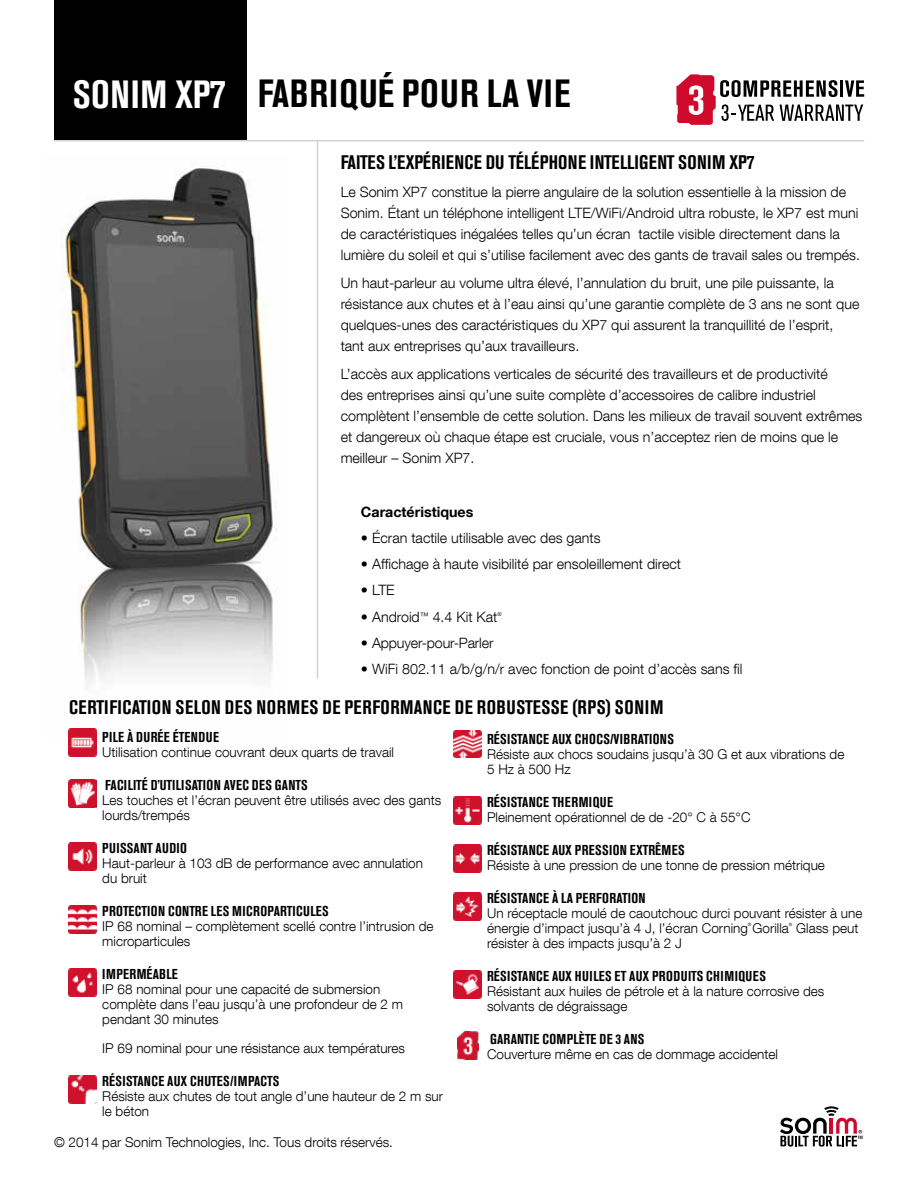
<style>
.page{position:relative;width:918px;height:1188px;background:#fff}
.page>*{position:absolute;margin:0;border:0;box-sizing:border-box;transform-origin:0 0}
.t1{font:700 condensed 39px "Akzidenz Grotesk Std";letter-spacing:.025em;color:#000}
.t2{font:700 condensed 39px "Akzidenz Grotesk Std";letter-spacing:.015em;color:#fff}
.t3{font:700 condensed 19.5px "Akzidenz Grotesk Std";letter-spacing:.02em;color:#000}
.t4{font:300 14.25px/21px "Helvetica Neue LT Com";color:#000}
.t5{font:700 condensed 14.25px "Akzidenz Grotesk Std";letter-spacing:.03em;color:#000}
.t6{font:700 14.25px "Helvetica Neue LT Com";color:#000}
.t7{font:300 13.5px/15px "Helvetica Neue LT Com";color:#000}
.t8{font:300 5.25px "Helvetica Neue LT Com";color:#000}
.t9{font:300 4.35px "Helvetica Neue LT Com";color:#000}
.s1{font-size:40.5px}
</style>
<div class="page">
<img style="left:61px;top:168px;width:216px;height:571px">
<svg style="left:780px;top:1106px;width:82px;height:41px"></svg>
<div style="left:54px;top:0;width:192px;height:141px;background:#000"></div>
<hr style="left:54px;top:140px;width:810px;height:1px;background:#d1d3d4">
<svg style="left:676px;top:74px;width:188px;height:51px"></svg>
<hr style="left:317px;top:140px;width:1px;height:539px;background:#d1d3d4">
<img style="left:69px;top:729px;width:28px;height:27px">
<img style="left:69px;top:780px;width:28px;height:28px">
<img style="left:69px;top:843px;width:28px;height:28px">
<img style="left:69px;top:906px;width:28px;height:28px">
<img style="left:69px;top:969px;width:28px;height:28px">
<img style="left:69px;top:1075px;width:28px;height:28px">
<img style="left:454px;top:730px;width:27px;height:28px">
<img style="left:454px;top:796px;width:27px;height:28px">
<img style="left:454px;top:844px;width:27px;height:28px">
<img style="left:454px;top:892px;width:27px;height:28px">
<img style="left:454px;top:970px;width:27px;height:28px">
<img style="left:457px;top:1031px;width:22px;height:28px">
<hr style="left:0;top:721px;width:918px;height:2px;background:#fff">
<h1 class="t2" style="left:73px;top:73px;width:155px">SONIM XP<span class="s1">7</span></h1>
<h1 class="t1" style="left:258px;top:71px;width:314px">FABRIQUÉ POUR LA VIE</h1>
<h2 class="t3" style="left:341px;top:151px;width:415px">FAITES L’EXPÉRIENCE DU TÉLÉPHONE INTELLIGENT SONIM XP7</h2>
<p class="t4" style="left:341px;top:181px;width:521px">Le Sonim XP7 constitue la pierre angulaire de la solution essentielle à la mission de Sonim. Étant un téléphone intelligent LTE/WiFi/Android ultra robuste, le XP7 est muni de caractéristiques inégalées telles qu’un écran tactile visible directement dans la lumière du soleil et qui s’utilise facilement avec des gants de travail sales ou trempés.</p>
<p class="t4" style="left:341px;top:272px;width:520px">Un haut-parleur au volume ultra élevé, l’annulation du bruit, une pile puissante, la résistance aux chutes et à l’eau ainsi qu’une garantie complète de 3 ans ne sont que quelques-unes des caractéristiques du XP7 qui assurent la tranquillité de l’esprit, tant aux entreprises qu’aux travailleurs.</p>
<p class="t4" style="left:341px;top:363px;width:523px">L’accès aux applications verticales de sécurité des travailleurs et de productivité<br>des entreprises ainsi qu’une suite complète d’accessoires de calibre industriel complètent l’ensemble de cette solution. Dans les milieux de travail souvent extrêmes et dangereux où chaque étape est cruciale, vous n’acceptez rien de moins que le meilleur – Sonim XP7.</p>
<p class="t6" style="left:361px;top:503px;width:114px">Caractéristiques</p>
<p class="t4" style="left:361px;top:527px;width:241px">• Écran tactile utilisable avec des gants</p>
<p class="t4" style="left:361px;top:553px;width:322px">• Affichage à haute visibilité par ensoleillement direct</p>
<p class="t4" style="left:361px;top:580px;width:35px">• LTE</p>
<p class="t4" style="left:361px;top:606px;width:138px">• Android<sup>™</sup> 4.4 Kit Kat</p>
<p class="t8" style="left:497px;top:611px;width:6px">®</p>
<p class="t4" style="left:361px;top:632px;width:134px">• Appuyer-pour-Parler</p>
<p class="t4" style="left:361px;top:658px;width:383px">• WiFi 802.11 a/b/g/n/r avec fonction de point d’accès sans fil</p>
<h2 class="t3" style="left:69px;top:696px;width:596px">CERTIFICATION SELON DES NORMES DE PERFORMANCE DE ROBUSTESSE (RPS) SONIM</h2>
<p class="t5" style="left:102px;top:729px;width:118px">PILE À DURÉE ÉTENDUE</p>
<p class="t7" style="left:102px;top:744px;width:293px">Utilisation continue couvrant deux quarts de travail</p>
<p class="t5" style="left:105px;top:777px;width:204px">FACILITÉ D’UTILISATION AVEC DES GANTS</p>
<p class="t7" style="left:102px;top:792px;width:340px">Les touches et l’écran peuvent être utilisés avec des gants lourds/trempés</p>
<p class="t5" style="left:102px;top:840px;width:86px">PUISSANT AUDIO</p>
<p class="t7" style="left:102px;top:855px;width:322px">Haut-parleur à 103 dB de performance avec annulation du bruit</p>
<p class="t5" style="left:102px;top:903px;width:228px">PROTECTION CONTRE LES MICROPARTICULES</p>
<p class="t7" style="left:102px;top:918px;width:333px">IP 68 nominal – complètement scellé contre l’intrusion de microparticules</p>
<p class="t5" style="left:102px;top:966px;width:77px">IMPERMÉABLE</p>
<p class="t7" style="left:102px;top:981px;width:302px">IP 68 nominal pour une capacité de submersion complète dans l’eau jusqu’à une profondeur de 2 m pendant 30 minutes</p>
<p class="t7" style="left:102px;top:1040px;width:304px">IP 69 nominal pour une résistance aux températures</p>
<p class="t5" style="left:102px;top:1072px;width:179px">RÉSISTANCE AUX CHUTES/IMPACTS</p>
<p class="t7" style="left:102px;top:1088px;width:342px">Résiste aux chutes de tout angle d’une hauteur de 2 m sur le béton</p>
<p class="t7" style="left:54px;top:1134px;width:340px">© 2014 par Sonim Technologies, Inc. Tous droits réservés.</p>
<p class="t5" style="left:487px;top:730px;width:188px">RÉSISTANCE AUX CHOCS/VIBRATIONS</p>
<p class="t7" style="left:487px;top:746px;width:359px">Résiste aux chocs soudains jusqu’à 30 G et aux vibrations de<br>5 Hz à 500 Hz</p>
<p class="t5" style="left:487px;top:793px;width:128px">RÉSISTANCE THERMIQUE</p>
<p class="t7" style="left:487px;top:809px;width:265px">Pleinement opérationnel de de -20° C à 55°C</p>
<p class="t5" style="left:487px;top:841px;width:199px">RÉSISTANCE AUX PRESSION EXTRÊMES</p>
<p class="t7" style="left:487px;top:857px;width:339px">Résiste à une pression de une tonne de pression métrique</p>
<p class="t5" style="left:487px;top:889px;width:160px">RÉSISTANCE À LA PERFORATION</p>
<p class="t7" style="left:487px;top:905px;width:377px">Un réceptacle moulé de caoutchouc durci pouvant résister à une énergie d’impact jusqu’à 4 J, l’écran Corning Gorilla</p>
<p class="t9" style="left:748px;top:921px;width:5px">®</p>
<p class="t9" style="left:789px;top:921px;width:5px">®</p>
<p class="t7" style="left:796px;top:920px;width:64px">Glass peut</p>
<p class="t7" style="left:487px;top:935px;width:196px">résister à des impacts jusqu’à 2 J</p>
<p class="t5" style="left:487px;top:967px;width:280px">RÉSISTANCE AUX HUILES ET AUX PRODUITS CHIMIQUES</p>
<p class="t7" style="left:487px;top:983px;width:339px">Résistant aux huiles de pétrole et à la nature corrosive des solvants de dégraissage</p>
<p class="t5" style="left:490px;top:1030px;width:156px">GARANTIE COMPLÈTE DE 3 ANS</p>
<p class="t7" style="left:487px;top:1046px;width:292px">Couverture même en cas de dommage accidentel</p>
</div>
